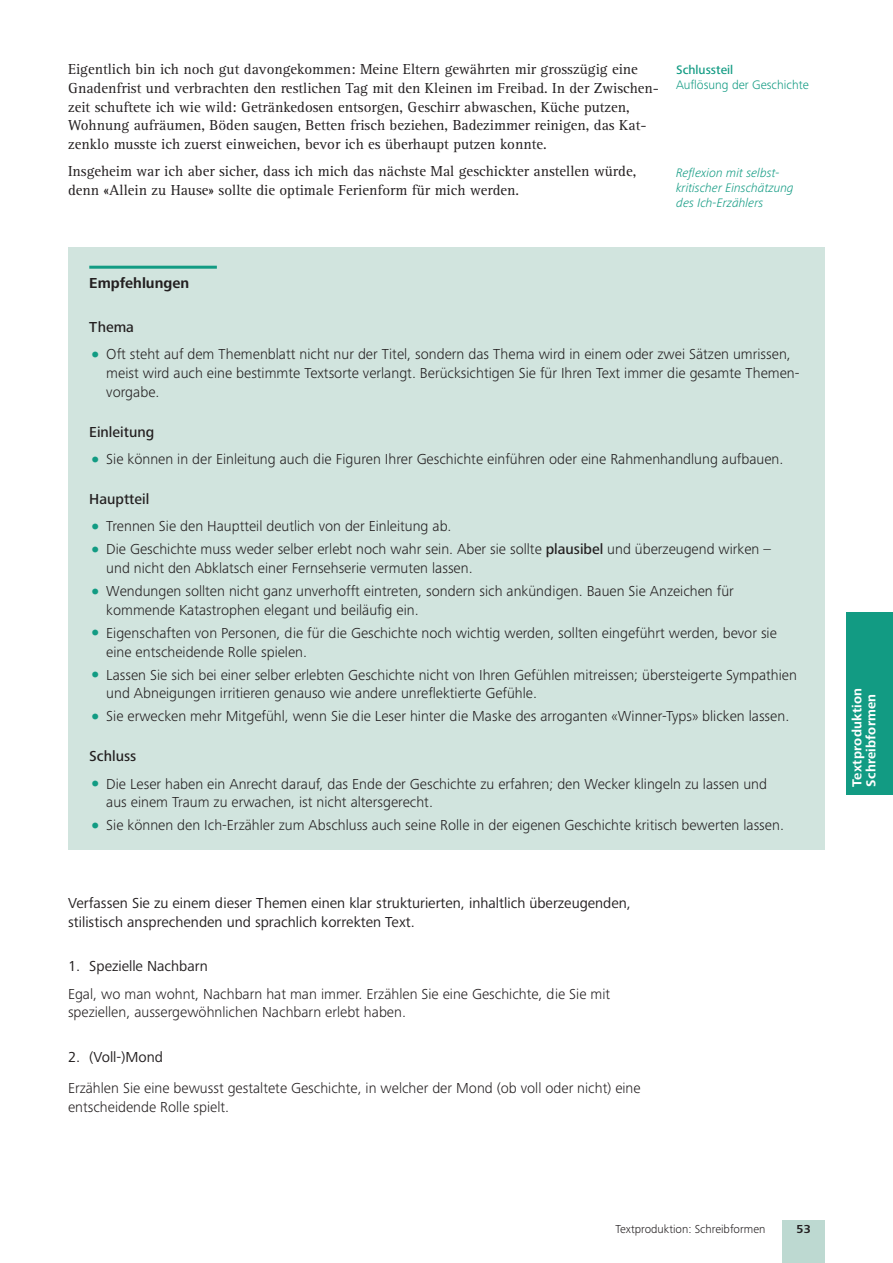
<style>
.page{position:relative;width:893px;height:1263px;background:#fff}
.page>*{position:absolute;margin:0;border:0;box-sizing:border-box;transform-origin:0 0}
.t1{font:300 15px/18.8px "Frutiger Next Pro";color:#231f20}
.t2{font:15px/18.8px "Rotis Serif";color:#231f20}
.t3{font:15px/18.8px "Frutiger Next Pro";color:#231f20}
.t4{font:500 15px "Frutiger Next Pro";color:#231f20}
.t5{font:700 15px "Frutiger Next Pro";color:#231f20}
.t6{font:700 13.5px/14.2px "Frutiger Next Pro";letter-spacing:.015em;color:#fff}
.t7{font:italic 300 12.75px/15px "Frutiger Next Pro";color:#129b83}
.t8{font:300 12.75px "Frutiger Next Pro";color:#129b83}
.t9{font:500 12.75px "Frutiger Next Pro";color:#129b83}
.t10{font:300 12px "Frutiger Next Pro";color:#231f20}
.t11{font:700 12px "Frutiger Next Pro";color:#231f20}
.s1{font-weight:700;font-size:21px;color:#129b83}
.s2{font-weight:500}
</style>
<div class="page">
<div style="left:782px;top:1220px;width:43px;height:42px;background:#bdd9d1"></div>
<div style="left:846px;top:612px;width:47px;height:183px;background:#129b83"></div>
<div style="left:68px;top:247px;width:757px;height:602px;background:#d1e4de"></div>
<hr style="left:89px;top:266px;width:128px;height:3px;background:#129b83">
<p class="t2" style="left:68px;top:61px;width:592px">Eigentlich bin ich noch gut davongekommen: Meine Eltern gewährten mir grosszügig eine Gnadenfrist und verbrachten den restlichen Tag mit den Kleinen im Freibad. In der Zwischen&shy;zeit schuftete ich wie wild: Getränkedosen entsorgen, Geschirr abwaschen, Küche putzen, Wohnung aufräumen, Böden saugen, Betten frisch beziehen, Badezimmer reinigen, das Kat&shy;zenklo musste ich zuerst einweichen, bevor ich es überhaupt putzen konnte.</p>
<p class="t2" style="left:68px;top:163px;width:570px">Insgeheim war ich aber sicher, dass ich mich das nächste Mal geschickter anstellen würde, denn «Allein zu Hause» sollte die optimale Ferienform für mich werden.</p>
<p class="t9" style="left:676px;top:65px;width:59px">Schlussteil</p>
<p class="t8" style="left:676px;top:80px;width:134px">Auflösung der Geschichte</p>
<p class="t7" style="left:676px;top:166px;width:119px">Reflexion mit selbst&shy;kritischer Einschätzung des Ich- Erzählers</p>
<p class="t5" style="left:89px;top:277px;width:101px">Empfehlungen</p>
<p class="t4" style="left:89px;top:321px;width:46px">Thema</p>
<p class="t1" style="left:106px;top:346px;width:695px;text-indent:-17px"><span class="s1">•</span> Oft steht auf dem Themenblatt nicht nur der Titel, sondern das Thema wird in einem oder zwei Sätzen umrissen, meist wird auch eine bestimmte Textsorte verlangt. Berücksichtigen Sie für Ihren Text immer die gesamte Themen&shy;vorgabe.</p>
<p class="t4" style="left:89px;top:426px;width:66px">Einleitung</p>
<p class="t1" style="left:89px;top:451px;width:696px"><span class="s1">•</span> Sie können in der Einleitung auch die Figuren Ihrer Geschichte einführen oder eine Rahmenhandlung aufbauen.</p>
<p class="t4" style="left:89px;top:493px;width:61px">Hauptteil</p>
<p class="t1" style="left:89px;top:518px;width:364px"><span class="s1">•</span> Trennen Sie den Hauptteil deutlich von der Einleitung ab.</p>
<p class="t1" style="left:106px;top:541px;width:666px;text-indent:-17px"><span class="s1">•</span> Die Geschichte muss weder selber erlebt noch wahr sein. Aber sie sollte <span class="s2">plausibel</span> und überzeugend wirken – und nicht den Abklatsch einer Fernsehserie vermuten lassen.</p>
<p class="t1" style="left:106px;top:583px;width:629px;text-indent:-17px"><span class="s1">•</span> Wendungen sollten nicht ganz unverhofft eintreten, sondern sich ankündigen. Bauen Sie Anzeichen für kommende Katastrophen elegant und beiläufig ein.</p>
<p class="t1" style="left:106px;top:625px;width:672px;text-indent:-17px"><span class="s1">•</span> Eigenschaften von Personen, die für die Geschichte noch wichtig werden, sollten eingeführt werden, bevor sie eine entscheidende Rolle spielen.</p>
<p class="t1" style="left:106px;top:667px;width:692px;text-indent:-17px"><span class="s1">•</span> Lassen Sie sich bei einer selber erlebten Geschichte nicht von Ihren Gefühlen mitreissen; übersteigerte Sympathien und Abneigungen irritieren genauso wie andere unreflektierte Gefühle.</p>
<p class="t1" style="left:89px;top:708px;width:701px"><span class="s1">•</span> Sie erwecken mehr Mitgefühl, wenn Sie die Leser hinter die Maske des arroganten «Winner-Typs» blicken lassen.</p>
<p class="t4" style="left:89px;top:751px;width:49px">Schluss</p>
<p class="t1" style="left:106px;top:776px;width:662px;text-indent:-17px"><span class="s1">•</span> Die Leser haben ein Anrecht darauf, das Ende der Geschichte zu erfahren; den Wecker klingeln zu lassen und aus einem Traum zu erwachen, ist nicht altersgerecht.</p>
<p class="t1" style="left:89px;top:817px;width:696px"><span class="s1">•</span> Sie können den Ich-Erzähler zum Abschluss auch seine Rolle in der eigenen Geschichte kritisch bewerten lassen.</p>
<p class="t3" style="left:68px;top:895px;width:564px">Verfassen Sie zu einem dieser Themen einen klar strukturierten, inhaltlich überzeugenden, stilistisch ansprechenden und sprachlich korrekten Text.</p>
<p class="t3" style="left:68px;top:958px;width:141px">1. Spezielle Nachbarn</p>
<p class="t1" style="left:68px;top:985px;width:544px">Egal, wo man wohnt, Nachbarn hat man immer. Erzählen Sie eine Geschichte, die Sie mit speziellen, aussergewöhnlichen Nachbarn erlebt haben.</p>
<p class="t3" style="left:68px;top:1048px;width:96px">2. (Voll-)Mond</p>
<p class="t1" style="left:68px;top:1080px;width:574px">Erzählen Sie eine bewusst gestaltete Geschichte, in welcher der Mond (ob voll oder nicht) eine entscheidende Rolle spielt.</p>
<p class="t6" style="left:851px;top:787px;width:100px;rotate:-90deg">Textproduktion<br>Schreibformen</p>
<p class="t10" style="left:615px;top:1225px;width:152px">Textproduktion: Schreibformen</p>
<p class="t11" style="left:797px;top:1225px;width:16px">53</p>
</div>
